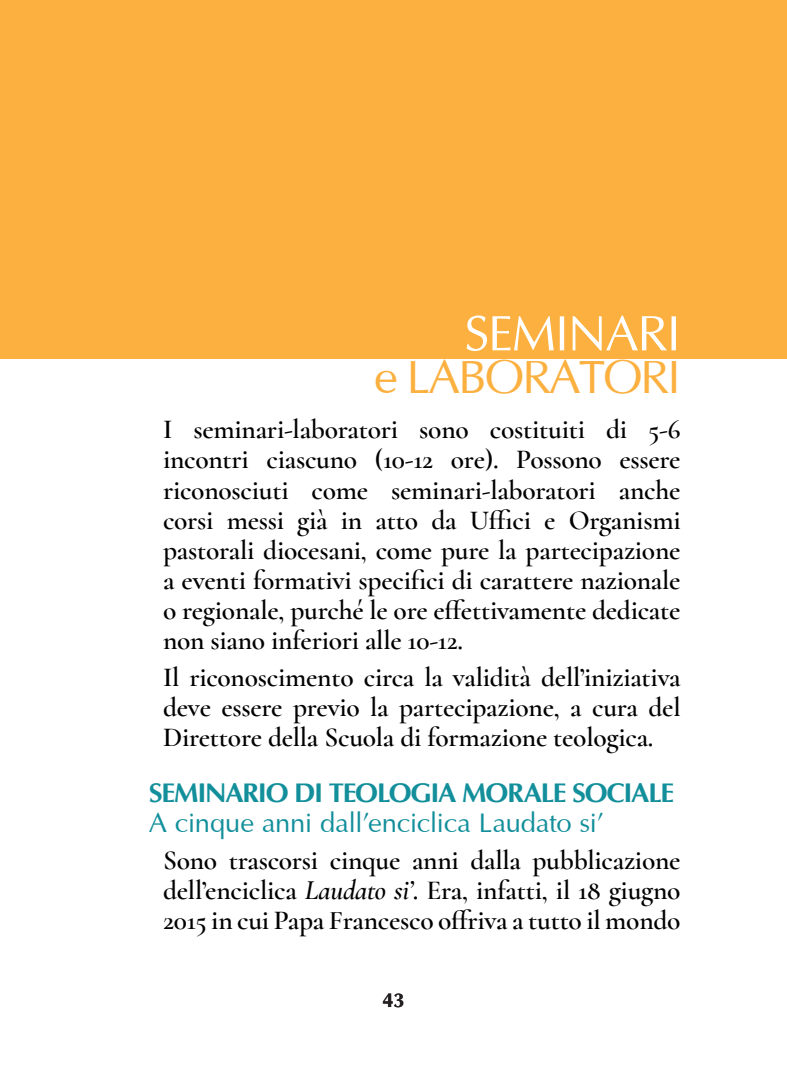
<style>
.page{position:relative;width:787px;height:1092px;background:#fff}
.page>*{position:absolute;margin:0;border:0;box-sizing:border-box;transform-origin:0 0}
.t1{font:50px "Optima";letter-spacing:-.025em;color:#fff}
.t2{font:47.5px "Optima";letter-spacing:-.045em;color:#fbb03f}
.t3{font:600 27.5px/30px "Cormorant";letter-spacing:-.01em;color:#000;text-align:justify}
.t4{font:27.5px "Optima";letter-spacing:-.015em;color:#128f9b}
.t5{font:700 27.5px "Optima";letter-spacing:-.045em;color:#128f9b}
.t6{font:700 20px "Optima";color:#231f20}
.s1{font-style:italic}
</style>
<div class="page">
<div style="left:0;top:0;width:787px;height:358px;background:#fbb03f"></div>
<h1 class="t1" style="left:464px;top:295px;width:218px">SEMINARI</h1>
<h2 class="t2" style="left:374px;top:341px;width:308px">e LABORATORI</h2>
<p class="t3" style="left:163px;top:414px;width:519px">I seminari-laboratori sono costituiti di 5-6 incontri ciascuno (10-12 ore). Possono essere riconosciuti come seminari-laboratori anche corsi messi già in atto da Uffici e Organismi pastorali diocesani, come pure la partecipazione a eventi formativi specifici di carattere nazionale o regionale, purché le ore effettivamente dedicate non siano inferiori alle 10-12.</p>
<p class="t3" style="left:163px;top:661px;width:519px">Il riconoscimento circa la validità dell’iniziativa deve essere previo la partecipazione, a cura del Direttore della Scuola di formazione teologica.</p>
<p class="t5" style="left:149px;top:777px;width:527px">SEMINARIO DI TEOLOGIA MORALE SOCIALE</p>
<p class="t4" style="left:149px;top:801px;width:457px">A cinque anni dall’enciclica Laudato si’</p>
<p class="t3" style="left:163px;top:844px;width:519px">Sono trascorsi cinque anni dalla pubblicazione dell’enciclica <span class="s1">Laudato si’</span>. Era, infatti, il 18 giugno 2015 in cui Papa Francesco offriva a tutto il mondo</p>
<p class="t6" style="left:382px;top:989px;width:24px">43</p>
</div>
